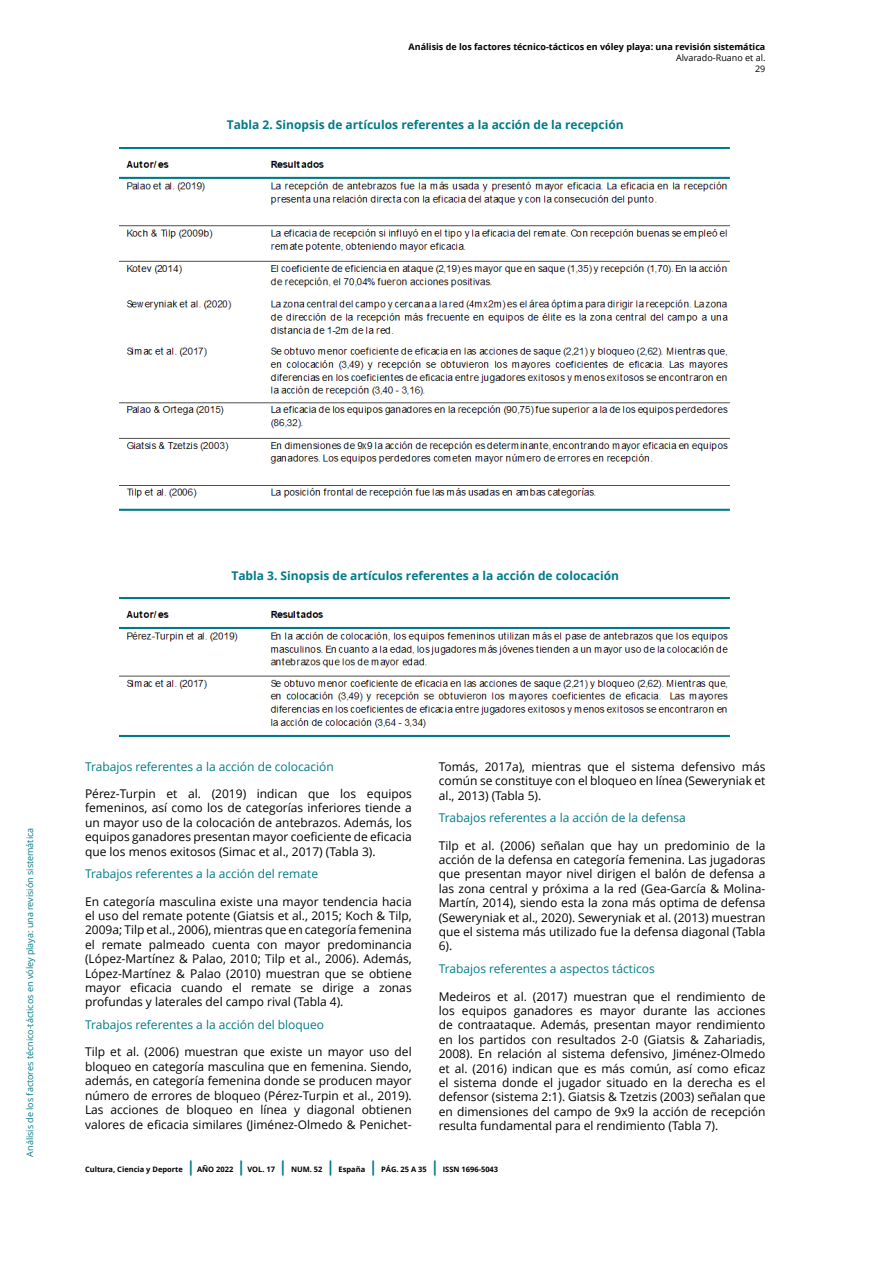
<style>
.page{position:relative;width:893px;height:1263px;background:#fff}
.page>*{position:absolute;margin:0;border:0;box-sizing:border-box;transform-origin:0 0}
.t1{font:12px/14.4px "Open Sans";color:#000;text-align:justify}
.t2{font:12px "Open Sans";color:#007b88}
.t3{font:700 12px "Open Sans";color:#007b88}
.t4{font:700 9px "Open Sans";color:#000}
.t5{font:9px "Open Sans";color:#007b88}
.t6{font:9px/10.8px "Open Sans";color:#000;text-align:right}
.t7{font:700 7.5px "Open Sans";color:#000}
.s1{font-size:15px;color:#007b88}
</style>
<div class="page">
<img style="left:119px;top:147px;width:611px;height:364px">
<img style="left:119px;top:598px;width:611px;height:139px">
<p class="t4" style="left:409px;top:41px;width:358px">Análisis de los factores técnico-tácticos en vóley playa: una revisión sistemática</p>
<p class="t6" style="left:676px;top:52px;width:91px">Alvarado-Ruano et al.<br>29</p>
<p class="t3" style="left:227px;top:117px;width:398px">Tabla 2. Sinopsis de artículos referentes a la acción de la recepción</p>
<p class="t3" style="left:231px;top:567px;width:389px">Tabla 3. Sinopsis de artículos referentes a la acción de colocación</p>
<p class="t5" style="left:24px;top:1157px;width:330px;rotate:-90deg">Análisis de los factores técnico-tácticos en vóley playa: una revisión sistemática</p>
<p class="t2" style="left:85px;top:758px;width:250px">Trabajos referentes a la acción de colocación</p>
<p class="t1" style="left:85px;top:786px;width:328px">Pérez-Turpin et al. (2019) indican que los equipos femeninos, así como los de categorías inferiores tiende a un mayor uso de la colocación de antebrazos. Además, los equipos ganadores presentan mayor coeficiente de eficacia que los menos exitosos (Simac et al., 2017) (Tabla 3).</p>
<p class="t2" style="left:85px;top:866px;width:235px">Trabajos referentes a la acción del remate</p>
<p class="t1" style="left:85px;top:894px;width:328px">En categoría masculina existe una mayor tendencia hacia el uso del remate potente (Giatsis et al., 2015; Koch &amp; Tilp, 2009a; Tilp et al., 2006), mientras que en categoría femenina el remate palmeado cuenta con mayor predominancia (López-Martínez &amp; Palao, 2010; Tilp et al., 2006). Además, López-Martínez &amp; Palao (2010) muestran que se obtiene mayor eficacia cuando el remate se dirige a zonas profundas y laterales del campo rival (Tabla 4).</p>
<p class="t2" style="left:85px;top:1017px;width:241px">Trabajos referentes a la acción del bloqueo</p>
<p class="t1" style="left:85px;top:1044px;width:328px">Tilp et al. (2006) muestran que existe un mayor uso del bloqueo en categoría masculina que en femenina. Siendo, además, en categoría femenina donde se producen mayor número de errores de bloqueo (Pérez-Turpin et al., 2019).<br>Las acciones de bloqueo en línea y diagonal obtienen valores de eficacia similares (Jiménez-Olmedo &amp; Penichet-</p>
<p class="t1" style="left:439px;top:759px;width:328px">Tomás, 2017a), mientras que el sistema defensivo más común se constituye con el bloqueo en línea (Seweryniak et al., 2013) (Tabla 5).</p>
<p class="t2" style="left:439px;top:810px;width:249px">Trabajos referentes a la acción de la defensa</p>
<p class="t1" style="left:439px;top:838px;width:328px">Tilp et al. (2006) señalan que hay un predominio de la acción de la defensa en categoría femenina. Las jugadoras que presentan mayor nivel dirigen el balón de defensa a las zona central y próxima a la red (Gea-García &amp; Molina-Martín, 2014), siendo esta la zona más optima de defensa (Seweryniak et al., 2020). Seweryniak et al. (2013) muestran que el sistema más utilizado fue la defensa diagonal (Tabla 6).</p>
<p class="t2" style="left:439px;top:961px;width:218px">Trabajos referentes a aspectos tácticos</p>
<p class="t1" style="left:439px;top:989px;width:328px">Medeiros et al. (2017) muestran que el rendimiento de los equipos ganadores es mayor durante las acciones de contraataque. Además, presentan mayor rendimiento en los partidos con resultados 2-0 (Giatsis &amp; Zahariadis, 2008). En relación al sistema defensivo, Jiménez-Olmedo et al. (2016) indican que es más común, así como eficaz el sistema donde el jugador situado en la derecha es el defensor (sistema 2:1). Giatsis &amp; Tzetzis (2003) señalan que en dimensiones del campo de 9x9 la acción de recepción resulta fundamental para el rendimiento (Tabla 7).</p>
<p class="t7" style="left:85px;top:1164px;width:415px">Cultura, Ciencia y Deporte <span class="s1">|</span> AÑO 2022 <span class="s1">|</span> VOL. 17 <span class="s1">|</span> NUM. 52 <span class="s1">|</span> España <span class="s1">|</span> PÁG. 25 A 35 <span class="s1">|</span> ISSN 1696-5043</p>
</div>
